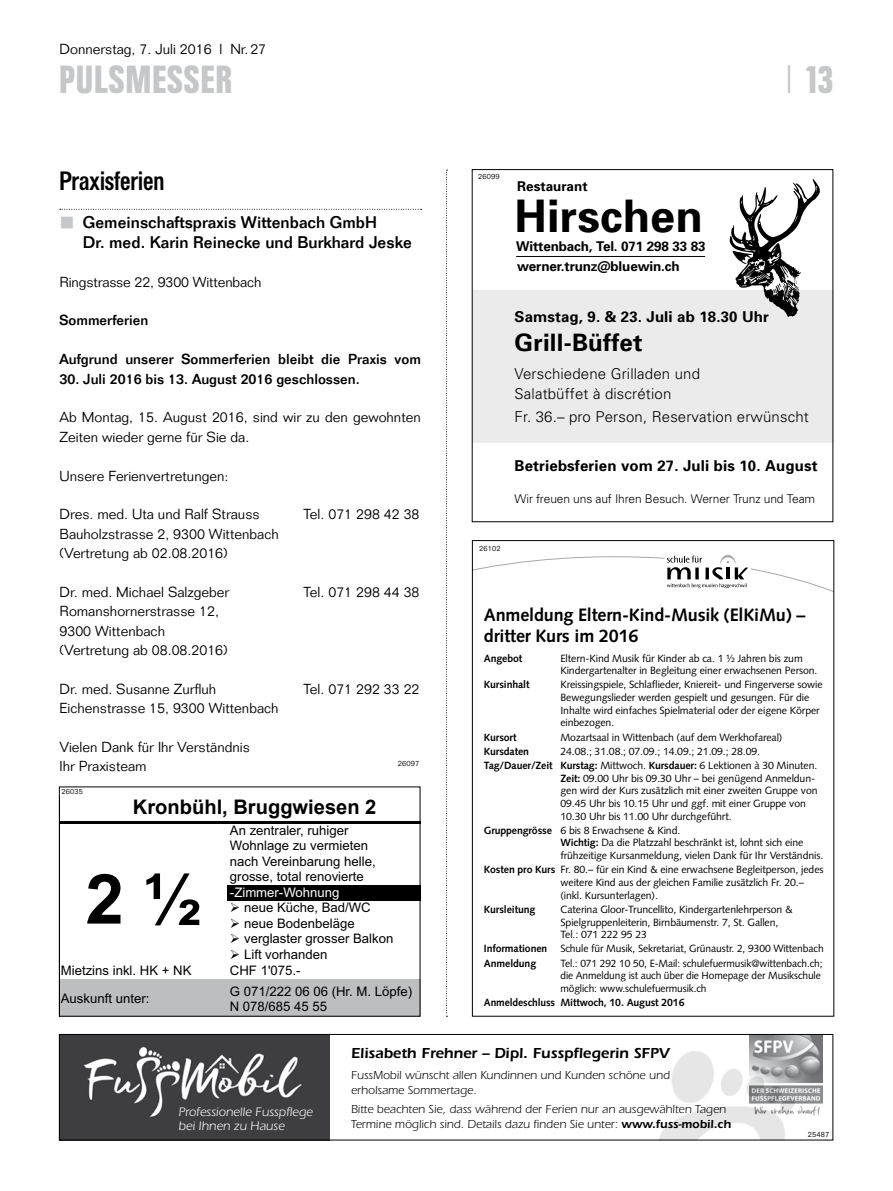
<style>
.page{position:relative;width:893px;height:1191px;background:#fff}
.page>*{position:absolute;margin:0;border:0;box-sizing:border-box;transform-origin:0 0}
.t1{font:700 69.15px "Arial";color:#000}
.t2{font:700 44.85px "Univers";letter-spacing:.005em;color:#000}
.t3{font:700 39px "Folio Condensed BQ";letter-spacing:.03em;color:#c6c7c8}
.t4{font:500 26.25px "Folio Condensed BQ";color:#000}
.t5{font:700 24px "Univers";letter-spacing:.01em;color:#000}
.t6{font:700 20.1px "Arial";color:#000}
.t7{font:700 18px/21px "Syntax";letter-spacing:-.01em;color:#000}
.t8{font:500 16.5px/19.4px "Folio";color:#000}
.t9{font:300 15px/19.5px "Univers";letter-spacing:.01em;color:#000}
.t10{font:700 15px "Univers";letter-spacing:.01em;color:#000}
.t11{font:600 15px "Itc Eras";color:#000}
.t12{font:300 14.25px/19.4px "Folio";color:#000}
.t13{font:500 14.25px "Folio";color:#000}
.t14{font:700 13.5px/19.5px "Univers";letter-spacing:-.01em;color:#000}
.t15{font:13.2px/15.6px "Arial";color:#000}
.t16{font:12.75px/13.5px "Itc Eras";color:#fff}
.t17{font:12px/15px "Itc Eras";color:#000}
.t18{font:300 12px "Univers";letter-spacing:-.01em;color:#000}
.t19{font:10.5px/12.6px "Syntax";letter-spacing:-.01em;color:#000}
.t20{font:700 10.5px "Syntax";letter-spacing:-.01em;color:#000}
.t21{font:300 7.5px "Folio";letter-spacing:.02em;color:#000}
.s1{font-family:"Folio";font-weight:300}
.s2{color:#fff}
.s3{font-weight:700}
.s4{font-weight:600}
</style>
<div class="page">
<svg style="left:446px;top:170px;width:1px;height:846px"></svg>
<svg style="left:60px;top:209px;width:362px;height:1px"></svg>
<div style="left:59px;top:1034px;width:270px;height:106px;background:#3e3d40"></div>
<img style="left:83px;top:1046px;width:219px;height:71px">
<img style="left:659px;top:1036px;width:164px;height:102px">
<div style="left:59px;top:1034px;width:774px;height:106px;border:1px solid #000"></div>
<div style="left:472px;top:290px;width:361px;height:152px;background:#ebebec"></div>
<svg style="left:729px;top:179px;width:91px;height:138px"></svg>
<hr style="left:516px;top:256px;width:189px;height:1px;background:#000">
<svg style="left:474px;top:555px;width:358px;height:37px"></svg>
<div style="left:227px;top:885px;width:193px;height:16px;background:#000"></div>
<div style="left:60px;top:978px;width:360px;height:38px;background:#bcbebf"></div>
<hr style="left:60px;top:821px;width:360px;height:3px;background:#000">
<h3 class="t12" style="left:60px;top:39px;width:208px">Donnerstag, 7. Juli 2016 l Nr.27</h3>
<h3 class="t3" style="left:60px;top:58px;width:174px">PULSMESSER</h3>
<p class="t3" style="left:785px;top:58px;width:50px"><span class="s1">|</span> 13</p>
<p class="t4" style="left:60px;top:166px;width:106px">Praxisferien</p>
<p class="t8" style="left:83px;top:213px;width:330px">Gemeinschaftspraxis Wittenbach GmbH<br>Dr. med. Karin Reinecke und Burkhard Jeske</p>
<p class="t12" style="left:60px;top:272px;width:203px">Ringstrasse 22, 9300 Wittenbach</p>
<p class="t13" style="left:60px;top:312px;width:90px">Sommerferien</p>
<p class="t13" style="left:60px;top:350px;width:363px">Aufgrund unserer Sommerferien bleibt die Praxis vom</p>
<p class="t13" style="left:60px;top:370px;width:302px">30. Juli 2016 bis 13. August 2016 geschlossen.</p>
<p class="t12" style="left:60px;top:407px;width:363px">Ab Montag, 15. August 2016, sind wir zu den gewohnten<br>Zeiten wieder gerne für Sie da.</p>
<p class="t12" style="left:60px;top:466px;width:170px">Unsere Ferienvertretungen:</p>
<p class="t12" style="left:60px;top:504px;width:202px">Dres. med. Uta und Ralf Strauss</p>
<p class="t12" style="left:303px;top:504px;width:118px">Tel. 071 298 42 38</p>
<p class="t12" style="left:60px;top:524px;width:221px">Bauholzstrasse 2, 9300 Wittenbach (Vertretung ab 02.08.2016)</p>
<p class="t12" style="left:60px;top:582px;width:171px">Dr. med. Michael Salzgeber</p>
<p class="t12" style="left:303px;top:582px;width:118px">Tel. 071 298 44 38</p>
<p class="t12" style="left:60px;top:601px;width:170px">Romanshornerstrasse 12,<br>9300 Wittenbach (Vertretung ab 08.08.2016)</p>
<p class="t12" style="left:60px;top:679px;width:158px">Dr. med. Susanne Zurfluh</p>
<p class="t12" style="left:303px;top:679px;width:118px">Tel. 071 292 33 22</p>
<p class="t12" style="left:60px;top:698px;width:221px">Eichenstrasse 15, 9300 Wittenbach</p>
<p class="t12" style="left:60px;top:737px;width:192px">Vielen Dank für Ihr Verständnis<br>Ihr Praxisteam</p>
<p class="t21" style="left:398px;top:759px;width:23px">26097</p>
<p class="t21" style="left:62px;top:786px;width:23px">26035</p>
<p class="t6" style="left:133px;top:794px;width:245px">Kronbühl, Bruggwiesen 2</p>
<p class="t1" style="left:85px;top:853px;width:117px">2 ½</p>
<p class="t15" style="left:230px;top:822px;width:147px">An zentraler, ruhiger<br>Wohnlage zu vermieten nach Vereinbarung helle, grosse, total renovierte <span class="s2">-Zimmer-Wohnung</span></p>
<p class="t15" style="left:230px;top:899px;width:142px">➢ neue Küche, Bad/WC</p>
<p class="t15" style="left:230px;top:915px;width:126px">➢ neue Bodenbeläge</p>
<p class="t15" style="left:230px;top:931px;width:165px">➢ verglaster grosser Balkon</p>
<p class="t15" style="left:230px;top:946px;width:99px">➢ Lift vorhanden</p>
<p class="t15" style="left:61px;top:962px;width:132px">Mietzins inkl. HK + NK</p>
<p class="t15" style="left:230px;top:962px;width:72px">CHF 1'075.-</p>
<p class="t15" style="left:61px;top:990px;width:90px">Auskunft unter:</p>
<p class="t15" style="left:230px;top:983px;width:184px">G 071/222 06 06 (Hr. M. Löpfe)<br>N 078/685 45 55</p>
<p class="t21" style="left:478px;top:172px;width:23px">26099</p>
<p class="t14" style="left:517px;top:177px;width:72px">Restaurant</p>
<p class="t2" style="left:515px;top:189px;width:190px">Hirschen</p>
<p class="t14" style="left:516px;top:237px;width:191px">Wittenbach, Tel. 071 298 33 83 werner.trunz@bluewin.ch</p>
<p class="t10" style="left:515px;top:308px;width:256px">Samstag, 9. &amp; 23. Juli ab 18.30 Uhr</p>
<p class="t5" style="left:515px;top:328px;width:129px">Grill-Büffet</p>
<p class="t9" style="left:515px;top:364px;width:187px">Verschiedene Grilladen und<br>Salatbüffet à discrétion</p>
<p class="t9" style="left:515px;top:407px;width:296px">Fr. 36.– pro Person, Reservation erwünscht</p>
<p class="t10" style="left:515px;top:457px;width:304px">Betriebsferien vom 27. Juli bis 10. August</p>
<p class="t18" style="left:515px;top:492px;width:302px">Wir freuen uns auf Ihren Besuch. Werner Trunz und Team</p>
<p class="t21" style="left:479px;top:544px;width:23px">26102</p>
<p class="t7" style="left:484px;top:604px;width:323px">Anmeldung Eltern-Kind-Musik (ElKiMu) – dritter Kurs im 2016</p>
<p class="t20" style="left:484px;top:652px;width:40px">Angebot</p>
<p class="t19" style="left:560px;top:651px;width:258px">Eltern-Kind Musik für Kinder ab ca. 1 ½ Jahren bis zum<br>Kindergartenalter in Begleitung einer erwachsenen Person.</p>
<p class="t20" style="left:484px;top:679px;width:47px">Kursinhalt</p>
<p class="t19" style="left:560px;top:678px;width:264px">Kreissingspiele, Schlaflieder, Kniereit- und Fingerverse sowie Bewegungslieder werden gespielt und gesungen. Für die Inhalte wird einfaches Spielmaterial oder der eigene Körper einbezogen.</p>
<p class="t20" style="left:484px;top:731px;width:34px">Kursort</p>
<p class="t19" style="left:560px;top:730px;width:223px">Mozartsaal in Wittenbach (auf dem Werkhofareal)</p>
<p class="t20" style="left:484px;top:745px;width:47px">Kursdaten</p>
<p class="t19" style="left:484px;top:744px;width:335px;line-height:14.2px;text-indent:77px">24.08.; 31.08.; 07.09.; 14.09.; 21.09.; 28.09.<br><span class="s3">Tag/Dauer/Zeit Kurstag:</span> Mittwoch. <span class="s3">Kursdauer:</span> 6 Lektionen à 30 Minuten.</p>
<p class="t19" style="left:560px;top:772px;width:259px"><span class="s3">Zeit:</span> 09.00 Uhr bis 09.30 Uhr – bei genügend Anmeldun&shy;gen wird der Kurs zusätzlich mit einer zweiten Gruppe von 09.45 Uhr bis 10.15 Uhr und ggf. mit einer Gruppe von 10.30 Uhr bis 11.00 Uhr durchgeführt.</p>
<p class="t19" style="left:560px;top:824px;width:264px;text-indent:-77px"><span class="s3">Gruppengrösse</span> 6 bis 8 Erwachsene &amp; Kind.<br><span class="s3">Wichtig:</span> Da die Platzzahl beschränkt ist, lohnt sich eine frühzeitige Kursanmeldung, vielen Dank für Ihr Verständnis.</p>
<p class="t19" style="left:560px;top:863px;width:265px;text-indent:-77px"><span class="s3">Kosten pro Kurs</span> Fr. 80.– für ein Kind &amp; eine erwachsene Begleitperson, jedes weitere Kind aus der gleichen Familie zusätzlich Fr. 20.– (inkl. Kursunterlagen).</p>
<p class="t20" style="left:484px;top:903px;width:53px">Kursleitung</p>
<p class="t19" style="left:560px;top:903px;width:234px">Caterina Gloor-Truncellito, Kindergartenlehrperson &amp;<br>Spielgruppenleiterin, Birnbäumenstr. 7, St. Gallen,<br>Tel.: 071 222 95 23</p>
<p class="t20" style="left:484px;top:942px;width:65px">Informationen</p>
<p class="t19" style="left:560px;top:942px;width:265px">Schule für Musik, Sekretariat, Grünaustr. 2, 9300 Wittenbach</p>
<p class="t20" style="left:484px;top:957px;width:54px">Anmeldung</p>
<p class="t19" style="left:560px;top:956px;width:264px">Tel.: 071 292 10 50, E-Mail: schulefuermusik@wittenbach.ch; die Anmeldung ist auch über die Homepage der Musikschule möglich: www.schulefuermusik.ch</p>
<p class="t20" style="left:484px;top:996px;width:202px">Anmeldeschluss Mittwoch, 10. August 2016</p>
<p class="t16" style="left:179px;top:1105px;width:136px">Professionelle Fusspflege bei Ihnen zu Hause</p>
<p class="t11" style="left:351px;top:1044px;width:320px">Elisabeth Frehner – Dipl. Fusspflegerin SFPV</p>
<p class="t17" style="left:351px;top:1067px;width:321px">FussMobil wünscht allen Kundinnen und Kunden schöne und erholsame Sommertage.</p>
<p class="t17" style="left:351px;top:1102px;width:381px">Bitte beachten Sie, dass während der Ferien nur an ausgewählten Tagen<br>Termine möglich sind. Details dazu finden Sie unter: <span class="s4">www.fuss-mobil.ch</span></p>
<p class="t21" style="left:808px;top:1130px;width:23px">25487</p>
</div>
